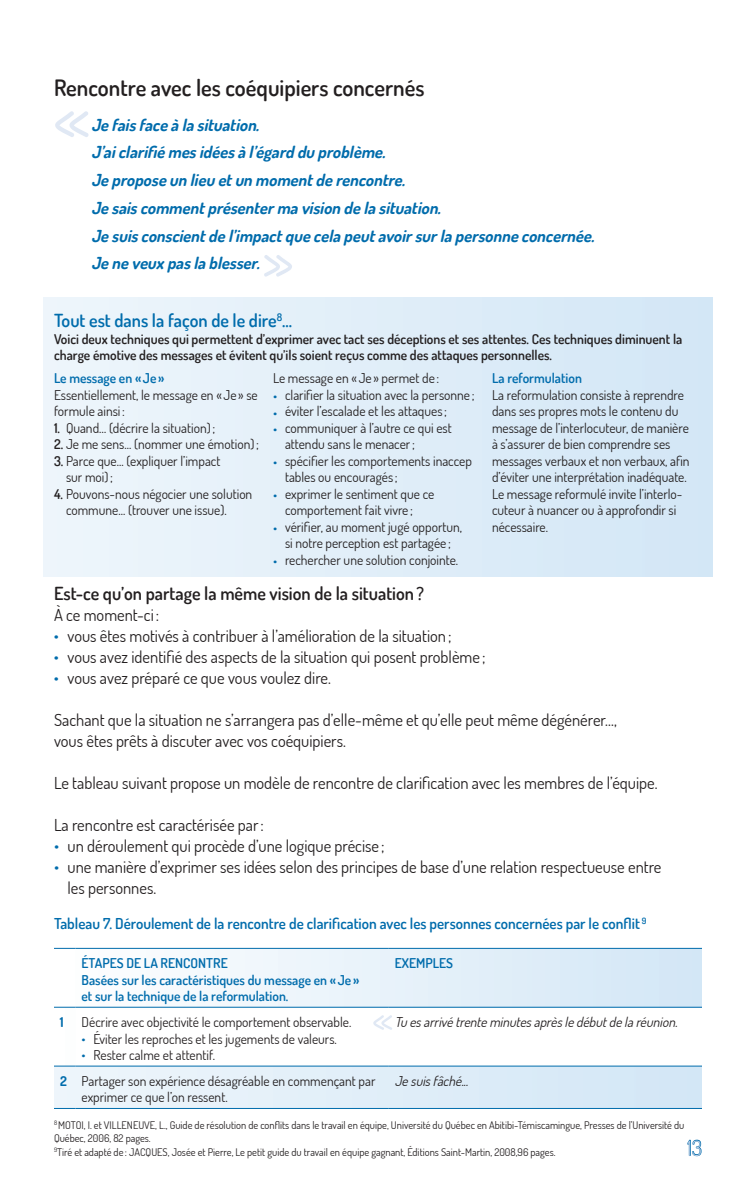
<style>
.page{position:relative;width:756px;height:1188px;background:#fff}
.page>*{position:absolute;margin:0;border:0;box-sizing:border-box;transform-origin:0 0}
.Sous-titre{font:600 22.5px "Dosis";color:#231f20}
.Gros_titre{font:300 21px "Dosis";color:#c5d3e9}
.Sous-titre_2{font:600 18px "Dosis";color:#231f20}
.Sous-titre_2-2{font:600 18px "Dosis";color:#006cac}
.Texte_courant{font:16.5px/21px "Dosis";color:#231f20}
.Texte_courant-2{font:italic 700 16.5px "Dosis";color:#006cac}
.Titre_tableau{font:600 15px "Dosis";color:#006cac}
.Texte_tableau{font:13.5px/16.5px "Dosis";color:#231f20}
.Texte_tableau-2{font:600 13.5px/16.5px "Dosis";color:#231f20}
.Texte_tableau-3{font:600 13.5px/16.5px "Dosis";color:#006cac}
.Texte_tableau-4{font:italic 13.5px "Dosis";color:#231f20}
.Texte_tableau-5{font:700 13.5px "Dosis";color:#006cac}
.Note{font:10.5px/13.5px "Dosis";color:#231f20}
.s1{font-weight:600}
.s2{color:#006cac}
</style>
<div class="page">
<div style="left:43px;top:297px;width:670px;height:280px;background:linear-gradient(to right,#eef6fb,#d3e6f6)"></div>
<div style="left:76px;top:948px;width:313px;height:59px;background:#f2f8fc"></div>
<div style="left:389px;top:948px;width:313px;height:59px;background:#ddecf8"></div>
<svg style="left:54px;top:948px;width:22px;height:1px"></svg>
<hr style="left:76px;top:948px;width:313px;height:1px;background:#006cac">
<hr style="left:389px;top:948px;width:313px;height:1px;background:#006cac">
<svg style="left:54px;top:1007px;width:22px;height:1px"></svg>
<hr style="left:76px;top:1007px;width:313px;height:1px;background:#006cac">
<hr style="left:389px;top:1007px;width:313px;height:1px;background:#006cac">
<svg style="left:54px;top:1066px;width:648px;height:43px;background:#dcecf7"></svg>
<hr style="left:76px;top:1108px;width:313px;height:1px;background:#006cac">
<hr style="left:389px;top:1108px;width:313px;height:1px;background:#006cac">
<svg style="left:55px;top:111px;width:34px;height:26px"></svg>
<svg style="left:264px;top:255px;width:28px;height:22px"></svg>
<svg style="left:373px;top:1015px;width:19px;height:15px"></svg>
<svg style="left:687px;top:1139px;width:15px;height:17px"></svg>
<p class="Sous-titre" style="left:54px;top:73px;width:372px">Rencontre avec les coéquipiers concernés</p>
<p class="Texte_courant-2" style="left:92px;top:114px;width:174px">Jefaisfaceàlasituation.</p>
<p class="Texte_courant-2" style="left:91px;top:142px;width:300px">J’aiclarifiémesidéesàl’égard du problème.</p>
<p class="Texte_courant-2" style="left:91px;top:169px;width:319px">Jeproposeun lieu etun momentderencontre.</p>
<p class="Texte_courant-2" style="left:91px;top:197px;width:355px">Jesaiscommentprésentermavision delasituation.</p>
<p class="Texte_courant-2" style="left:91px;top:225px;width:509px">Jesuisconscientdel’impactquecelapeutavoirsurlapersonneconcernée.</p>
<p class="Texte_courant-2" style="left:91px;top:253px;width:174px">Jeneveuxpaslablesser.</p>
<p class="Sous-titre_2-2" style="left:54px;top:309px;width:240px">Tout est dans la façon de le dire<sup>8</sup>...</p>
<p class="Texte_tableau-2" style="left:54px;top:330px;width:630px">Voici deux techniques qui permettent d’exprimer avec tact ses déceptions et ses attentes. Ces techniques diminuent la charge émotive des messages et évitent qu’ils soient reçus comme des attaques personnelles.</p>
<p class="Texte_tableau-3" style="left:54px;top:370px;width:112px">Le message en «Je »</p>
<p class="Texte_tableau" style="left:54px;top:386px;width:205px">Essentiellement, le message en «Je » se formule ainsi :</p>
<p class="Texte_tableau" style="left:54px;top:419px;width:163px"><span class="s1">1.</span> Quand… (décrire la situation);</p>
<p class="Texte_tableau" style="left:54px;top:436px;width:206px"><span class="s1">2.</span> Je me sens... (nommer une émotion);</p>
<p class="Texte_tableau" style="left:66px;top:452px;width:156px;text-indent:-12px"><span class="s1">3.</span> Parce que... (expliquer l’impact sur moi);</p>
<p class="Texte_tableau" style="left:66px;top:485px;width:188px;text-indent:-12px"><span class="s1">4.</span> Pouvons-nous négocier une solution commune... (trouver une issue).</p>
<p class="Texte_tableau" style="left:273px;top:370px;width:168px">Le message en «Je » permet de :</p>
<p class="Texte_tableau" style="left:273px;top:386px;width:203px"><span class="s2">•</span> clarifier la situation avec la personne ;</p>
<p class="Texte_tableau" style="left:273px;top:403px;width:176px"><span class="s2">•</span> éviter l’escalade et les attaques;</p>
<p class="Texte_tableau" style="left:285px;top:419px;width:168px;text-indent:-12px"><span class="s2">•</span> communiquer à l’autre ce qui est attendu sans le menacer;</p>
<p class="Texte_tableau" style="left:285px;top:452px;width:189px;text-indent:-12px"><span class="s2">•</span> spécifier les comportements inaccep tables ou encouragés;</p>
<p class="Texte_tableau" style="left:285px;top:485px;width:151px;text-indent:-12px"><span class="s2">•</span> exprimer le sentiment que ce comportement fait vivre ;</p>
<p class="Texte_tableau" style="left:273px;top:518px;width:191px;text-align:center"><span class="s2">•</span> vérifier, au moment jugé opportun, si notre perception est partagée ;</p>
<p class="Texte_tableau" style="left:273px;top:551px;width:187px"><span class="s2">•</span> rechercher une solution conjointe.</p>
<p class="Texte_tableau-3" style="left:492px;top:370px;width:92px">La reformulation</p>
<p class="Texte_tableau" style="left:492px;top:386px;width:199px">La reformulation consiste à reprendre dans ses propres mots le contenu du message de l’interlocuteur, de manière à s’assurer de bien comprendre ses messages verbaux et non verbaux, afin d’éviter une interprétation inadéquate.<br>Le message reformulé invite l’interlo&shy;cuteur à nuancer ou à approfondir si nécessaire.</p>
<p class="Sous-titre_2" style="left:54px;top:582px;width:372px">Est-ce qu’on partage la même vision de la situation?</p>
<p class="Texte_courant" style="left:54px;top:604px;width:107px">À ce moment-ci :</p>
<p class="Texte_courant" style="left:54px;top:625px;width:399px"><span class="s2">•</span> vous êtes motivés à contribuer à l’amélioration de la situation ;</p>
<p class="Texte_courant" style="left:54px;top:646px;width:433px"><span class="s2">•</span> vous avez identifié des aspects de la situation qui posent problème ;</p>
<p class="Texte_courant" style="left:54px;top:667px;width:278px"><span class="s2">•</span> vous avez préparé ce que vous voulez dire.</p>
<p class="Texte_courant" style="left:54px;top:709px;width:564px">Sachant que la situation ne s’arrangera pas d’elle-même et qu’elle peut même dégénérer…, vous êtes prêts à discuter avec vos coéquipiers.</p>
<p class="Texte_courant" style="left:54px;top:772px;width:605px">Le tableau suivant propose un modèle de rencontre de clarification avec les membres de l’équipe.</p>
<p class="Texte_courant" style="left:54px;top:814px;width:211px">La rencontre est caractérisée par:</p>
<p class="Texte_courant" style="left:54px;top:835px;width:332px"><span class="s2">•</span> un déroulement qui procède d’une logique précise ;</p>
<p class="Texte_courant" style="left:67px;top:856px;width:596px;text-indent:-13px"><span class="s2">•</span> une manière d’exprimer ses idées selon des principes de base d’une relation respectueuse entre les personnes.</p>
<p class="Titre_tableau" style="left:54px;top:913px;width:594px">Tableau 7. Déroulement de la rencontre de clarification avec les personnes concernées par le conflit <sup>9</sup></p>
<p class="Texte_tableau-3" style="left:82px;top:955px;width:148px">ÉTAPES DE LA RENCONTRE</p>
<p class="Texte_tableau-3" style="left:82px;top:971px;width:279px">Basées sur les caractéristiques du message en «Je » et sur la technique de la reformulation.</p>
<p class="Texte_tableau-3" style="left:395px;top:955px;width:60px">EXEMPLES</p>
<p class="Texte_tableau-5" style="left:60px;top:1013px;width:5px">1</p>
<p class="Texte_tableau" style="left:82px;top:1014px;width:271px">Décrire avec objectivité le comportement observable.</p>
<p class="Texte_tableau" style="left:82px;top:1030px;width:257px"><span class="s2">•</span> Éviter les reproches et les jugements de valeurs.</p>
<p class="Texte_tableau" style="left:82px;top:1047px;width:135px"><span class="s2">•</span> Rester calme et attentif.</p>
<p class="Texte_tableau-4" style="left:395px;top:1013px;width:288px">Tuesarrivétrenteminutesaprèsledébutdelaréunion.</p>
<p class="Texte_tableau-5" style="left:60px;top:1072px;width:8px">2</p>
<p class="Texte_tableau" style="left:82px;top:1072px;width:295px">Partager son expérience désagréable en commençant par exprimer ce que l’on ressent.</p>
<p class="Texte_tableau-4" style="left:395px;top:1072px;width:79px">Jesuisfâché...</p>
<p class="Note" style="left:54px;top:1118px;width:632px"><sup>8</sup> MOTOI, I. et VILLENEUVE, L., Guide de résolution de conflits dans le travail en équipe, Université du Québec en Abitibi-Témiscamingue, Presses de l’Université du<br>Québec, 2006, 82 pages.</p>
<p class="Note" style="left:54px;top:1145px;width:503px"><sup>9</sup>Tiré et adapté de : JACQUES, Josée et Pierre, Le petit guide du travail en équipe gagnant, Éditions Saint-Martin, 2008,96 pages.</p>
<p class="Gros_titre" style="left:687px;top:1134px;width:16px">13</p>
</div>
